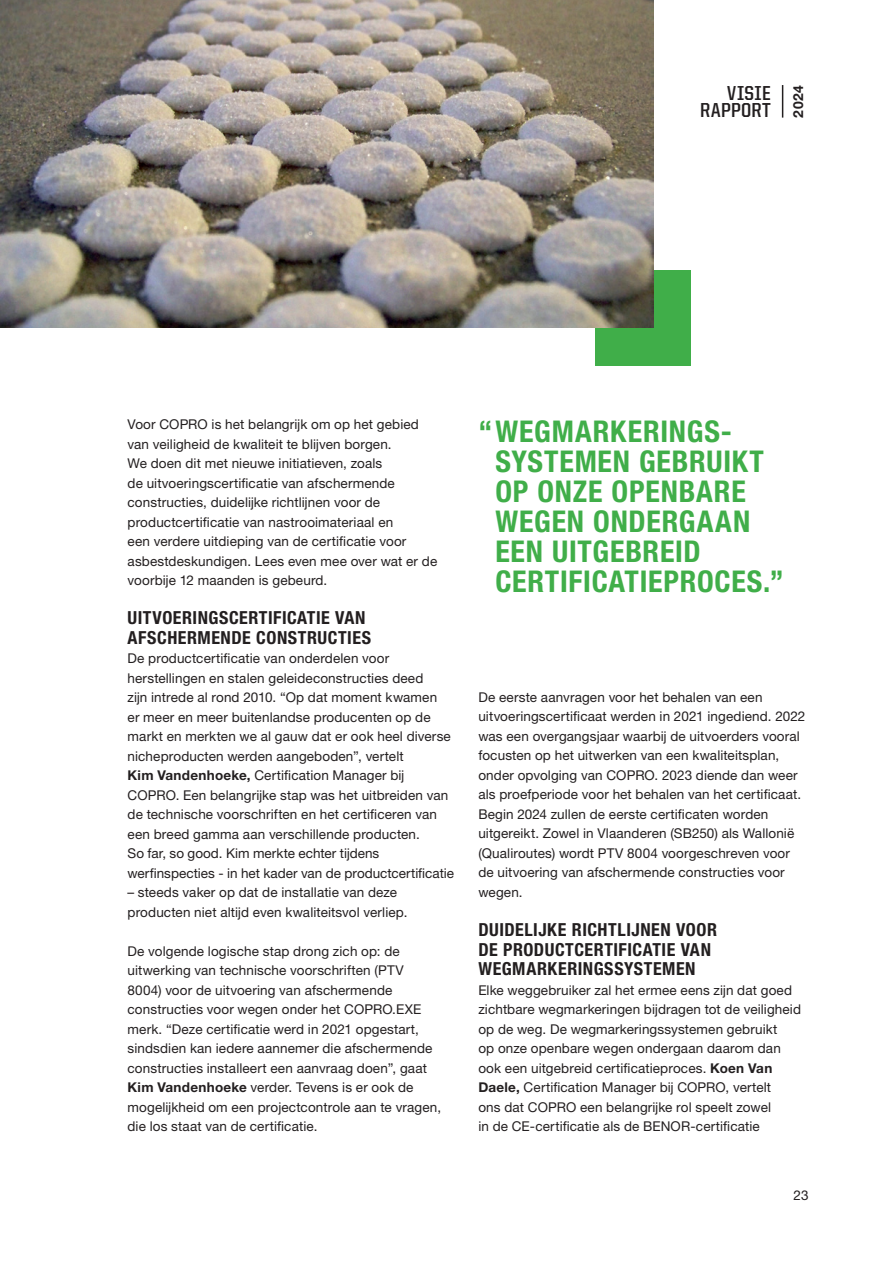
<style>
.page{position:relative;width:893px;height:1263px;background:#fff}
.page>*{position:absolute;margin:0;border:0;box-sizing:border-box;transform-origin:0 0}
.t1{font:700 condensed 30px/30px "Helvetica Neue LT Pro";letter-spacing:.025em;color:#40ae49}
.t2{font:700 20.25px/16.5px "United Sans Semi Cond";letter-spacing:.02em;color:#231f20;text-align:right}
.t3{font:700 condensed 18px/19.5px "Helvetica Neue LT Pro";letter-spacing:.03em;color:#231f20}
.t4{font:700 13.8px "Helvetica Neue LT Pro";color:#231f20}
.t5{font:13.5px/19.5px "Helvetica Neue LT Pro";letter-spacing:.01em;color:#231f20}
.s1{font-weight:700}
</style>
<div class="page">
<hr style="left:782px;top:85px;width:1px;height:33px;background:#231f20">
<div style="left:595px;top:270px;width:96px;height:96px;background:#40ae49"></div>
<img style="left:0;top:0;width:654px;height:327px">
<h2 class="t2" style="left:700px;top:85px;width:72px">VISIE<br>RAPPORT</h2>
<p class="t4" style="left:790px;top:118px;width:34px;rotate:-90deg">2024</p>
<p class="t5" style="left:128px;top:414px;width:311px">Voor COPRO is het belangrijk om op het gebied van veiligheid de kwaliteit te blijven borgen.<br>We doen dit met nieuwe initiatieven, zoals<br>de uitvoeringscertificatie van afschermende constructies, duidelijke richtlijnen voor de productcertificatie van nastrooimateriaal en<br>een verdere uitdieping van de certificatie voor asbestdeskundigen. Lees even mee over wat er de voorbije 12 maanden is gebeurd.</p>
<h3 class="t3" style="left:128px;top:608px;width:245px">UITVOERINGSCERTIFICATIE VAN<br>AFSCHERMENDE CONSTRUCTIES</h3>
<p class="t5" style="left:128px;top:648px;width:328px">De productcertificatie van onderdelen voor herstellingen en stalen geleideconstructies deed<br>zijn intrede al rond 2010. “Op dat moment kwamen<br>er meer en meer buitenlandse producenten op de markt en merkten we al gauw dat er ook heel diverse nicheproducten werden aangeboden”, vertelt<br><span class="s1">Kim Vandenhoeke,</span> Certification Manager bij COPRO. Een belangrijke stap was het uitbreiden van de technische voorschriften en het certificeren van een breed gamma aan verschillende producten.<br>So far, so good. Kim merkte echter tijdens werfinspecties - in het kader van de productcertificatie</p>
<p class="t5" style="left:128px;top:882px;width:281px">– steeds vaker op dat de installatie van deze producten niet altijd even kwaliteitsvol verliep.</p>
<p class="t5" style="left:128px;top:941px;width:315px">De volgende logische stap drong zich op: de uitwerking van technische voorschriften (PTV<br>8004) voor de uitvoering van afschermende constructies voor wegen onder het COPRO.EXE merk. “Deze certificatie werd in 2021 opgestart, sindsdien kan iedere aannemer die afschermende constructies installeert een aanvraag doen”, gaat <span class="s1">Kim Vandenhoeke</span> verder. Tevens is er ook de mogelijkheid om een projectcontrole aan te vragen, die los staat van de certificatie.</p>
<h1 class="t1" style="left:495px;top:416px;width:290px;text-indent:-17px">“WEGMARKERINGS-<br>SYSTEMEN GEBRUIKT<br>OP ONZE OPENBARE<br>WEGEN ONDERGAAN<br>EEN UITGEBREID<br>CERTIFICATIEPROCES.”</h1>
<p class="t5" style="left:478px;top:687px;width:329px">De eerste aanvragen voor het behalen van een uitvoeringscertificaat werden in 2021 ingediend. 2022 was een overgangsjaar waarbij de uitvoerders vooral focusten op het uitwerken van een kwaliteitsplan, onder opvolging van COPRO. 2023 diende dan weer als proefperiode voor het behalen van het certificaat.<br>Begin 2024 zullen de eerste certificaten worden uitgereikt. Zowel in Vlaanderen (SB250) als Wallonië (Qualiroutes) wordt PTV 8004 voorgeschreven voor de uitvoering van afschermende constructies voor wegen.</p>
<h3 class="t3" style="left:478px;top:920px;width:240px">DUIDELIJKE RICHTLIJNEN VOOR<br>DE PRODUCTCERTIFICATIE VAN<br>WEGMARKERINGSSYSTEMEN</h3>
<p class="t5" style="left:478px;top:980px;width:324px">Elke weggebruiker zal het ermee eens zijn dat goed zichtbare wegmarkeringen bijdragen tot de veiligheid op de weg. De wegmarkeringssystemen gebruikt<br>op onze openbare wegen ondergaan daarom dan ook een uitgebreid certificatieproces. <span class="s1">Koen Van Daele,</span> Certification Manager bij COPRO, vertelt<br>ons dat COPRO een belangrijke rol speelt zowel<br>in de CE-certificatie als de BENOR-certificatie</p>
<p class="t5" style="left:793px;top:1185px;width:17px">23</p>
</div>
